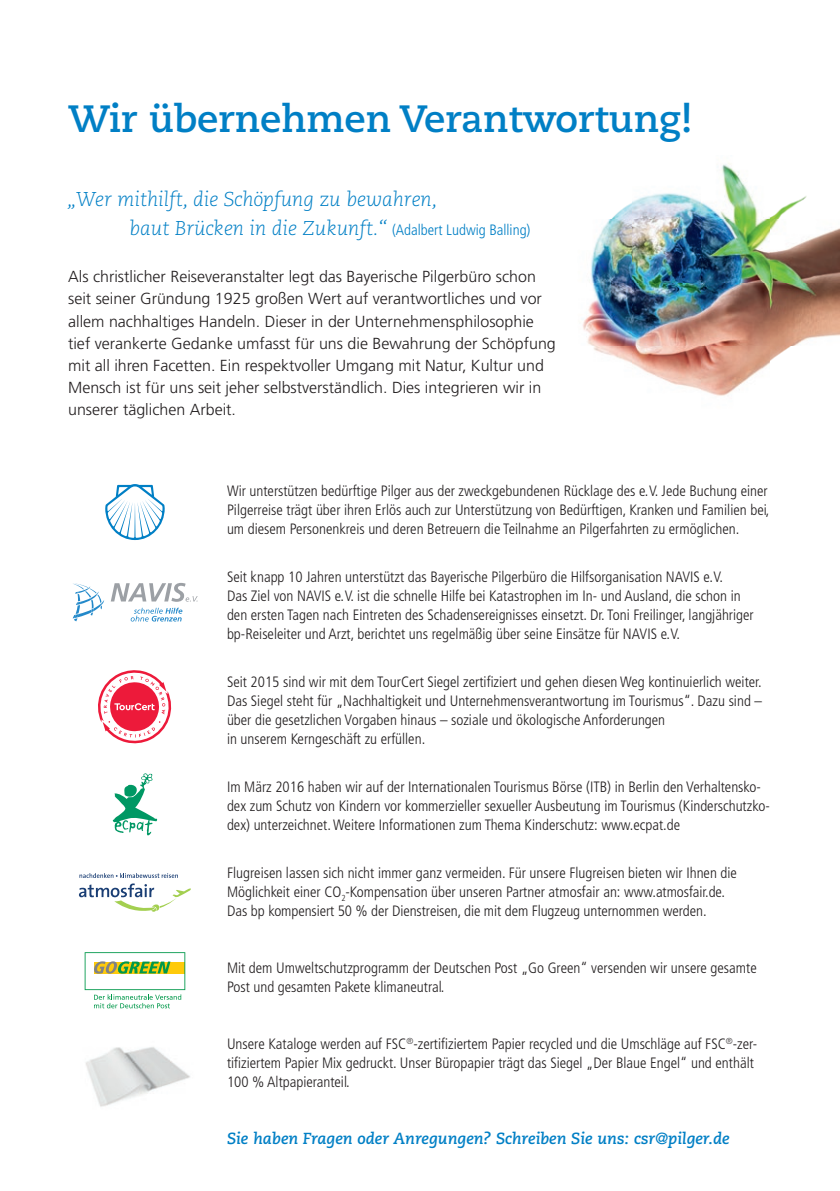
<style>
.page{position:relative;width:840px;height:1191px;background:#fff}
.page>*{position:absolute;margin:0;border:0;box-sizing:border-box;transform-origin:0 0}
.t1{font:700 38px "Caecilia LT";color:#007fc5}
.t2{font:italic 300 20px/29.6px "Caecilia LT";color:#007fc5}
.t3{font:300 16px/22.2px "Frutiger LT Pro";color:#231f20}
.t4{font:italic 700 16px "Caecilia LT";color:#007fc5}
.t5{font:300 condensed 15px/19px "Frutiger LT Pro";color:#231f20}
.s1{font-family:"Frutiger LT Pro";font-style:normal;font-stretch:condensed;font-size:15px}
</style>
<div class="page">
<svg style="left:72px;top:583px;width:32px;height:38px"></svg>
<svg style="left:111px;top:583px;width:86px;height:38px"></svg>
<svg style="left:113px;top:773px;width:44px;height:62px"></svg>
<svg style="left:79px;top:873px;width:112px;height:38px"></svg>
<svg style="left:85px;top:952px;width:100px;height:56px"></svg>
<img style="left:86px;top:1047px;width:104px;height:60px">
<img style="left:582px;top:163px;width:257px;height:233px">
<svg style="left:105px;top:484px;width:60px;height:56px"></svg>
<svg style="left:98px;top:670px;width:73px;height:73px"></svg>
<h1 class="t1" style="left:68px;top:96px;width:625px">Wir übernehmen Verantwortung!</h1>
<h2 class="t2" style="left:129px;top:184px;width:402px;text-indent:-61px">„Wer mithilft, die Schöpfung zu bewahren,<br>baut Brücken in die Zukunft.“ <span class="s1">(Adalbert Ludwig Balling)</span></h2>
<p class="t3" style="left:68px;top:266px;width:489px">Als christlicher Reiseveranstalter legt das Bayerische Pilgerbüro schon seit seiner Gründung 1925 großen Wert auf verantwortliches und vor allem nachhaltiges Handeln. Dieser in der Unternehmensphilosophie tief verankerte Gedanke umfasst für uns die Bewahrung der Schöpfung mit all ihren Facetten. Ein respektvoller Umgang mit Natur, Kultur und Mensch ist für uns seit jeher selbstverständlich. Dies integrieren wir in unserer täglichen Arbeit.</p>
<p class="t5" style="left:227px;top:481px;width:543px;text-align:justify">Wir unterstützen bedürftige Pilger aus der zweckgebundenen Rücklage des e. V. Jede Buchung einer Pilgerreise trägt über ihren Erlös auch zur Unterstützung von Bedürftigen, Kranken und Familien bei, um diesem Personenkreis und deren Betreuern die Teilnahme an Pilgerfahrten zu ermöglichen.</p>
<p class="t5" style="left:227px;top:567px;width:528px">Seit knapp 10 Jahren unterstützt das Bayerische Pilgerbüro die Hilfsorganisation NAVIS e. V.<br>Das Ziel von NAVIS e. V. ist die schnelle Hilfe bei Katastrophen im In- und Ausland, die schon in den ersten Tagen nach Eintreten des Schadensereignisses einsetzt. Dr. Toni Freilinger, langjähriger bp-Reiseleiter und Arzt, berichtet uns regelmäßig über seine Einsätze für NAVIS e. V.</p>
<p class="t5" style="left:227px;top:672px;width:536px">Seit 2015 sind wir mit dem TourCert Siegel zertifiziert und gehen diesen Weg kontinuierlich weiter.<br>Das Siegel steht für „Nachhaltigkeit und Unternehmensverantwortung im Tourismus“. Dazu sind – über die gesetzlichen Vorgaben hinaus – soziale und ökologische Anforderungen<br>in unserem Kerngeschäft zu erfüllen.</p>
<p class="t5" style="left:227px;top:777px;width:544px">Im März 2016 haben wir auf der Internationalen Tourismus Börse (ITB) in Berlin den Verhaltensko&shy;dex zum Schutz von Kindern vor kommerzieller sexueller Ausbeutung im Tourismus (Kinderschutzko&shy;dex) unterzeichnet. Weitere Informationen zum Thema Kinderschutz: www.ecpat.de</p>
<p class="t5" style="left:227px;top:863px;width:511px">Flugreisen lassen sich nicht immer ganz vermeiden. Für unsere Flugreisen bieten wir Ihnen die<br>Möglichkeit einer CO<sub>2</sub>-Kompensation über unseren Partner atmosfair an: www.atmosfair.de.<br>Das bp kompensiert 50 % der Dienstreisen, die mit dem Flugzeug unternommen werden.</p>
<p class="t5" style="left:227px;top:958px;width:531px">Mit dem Umweltschutzprogramm der Deutschen Post „Go Green“ versenden wir unsere gesamte<br>Post und gesamten Pakete klimaneutral.</p>
<p class="t5" style="left:227px;top:1034px;width:531px">Unsere Kataloge werden auf FSC<sup>®</sup>-zertifiziertem Papier recycled und die Umschläge auf FSC<sup>®</sup>-zer&shy;tifiziertem Papier Mix gedruckt. Unser Büropapier trägt das Siegel „Der Blaue Engel“ und enthält<br>100 % Altpapieranteil.</p>
<p class="t4" style="left:227px;top:1129px;width:504px">Sie haben Fragen oder Anregungen? Schreiben Sie uns: csr@pilger.de</p>
</div>
